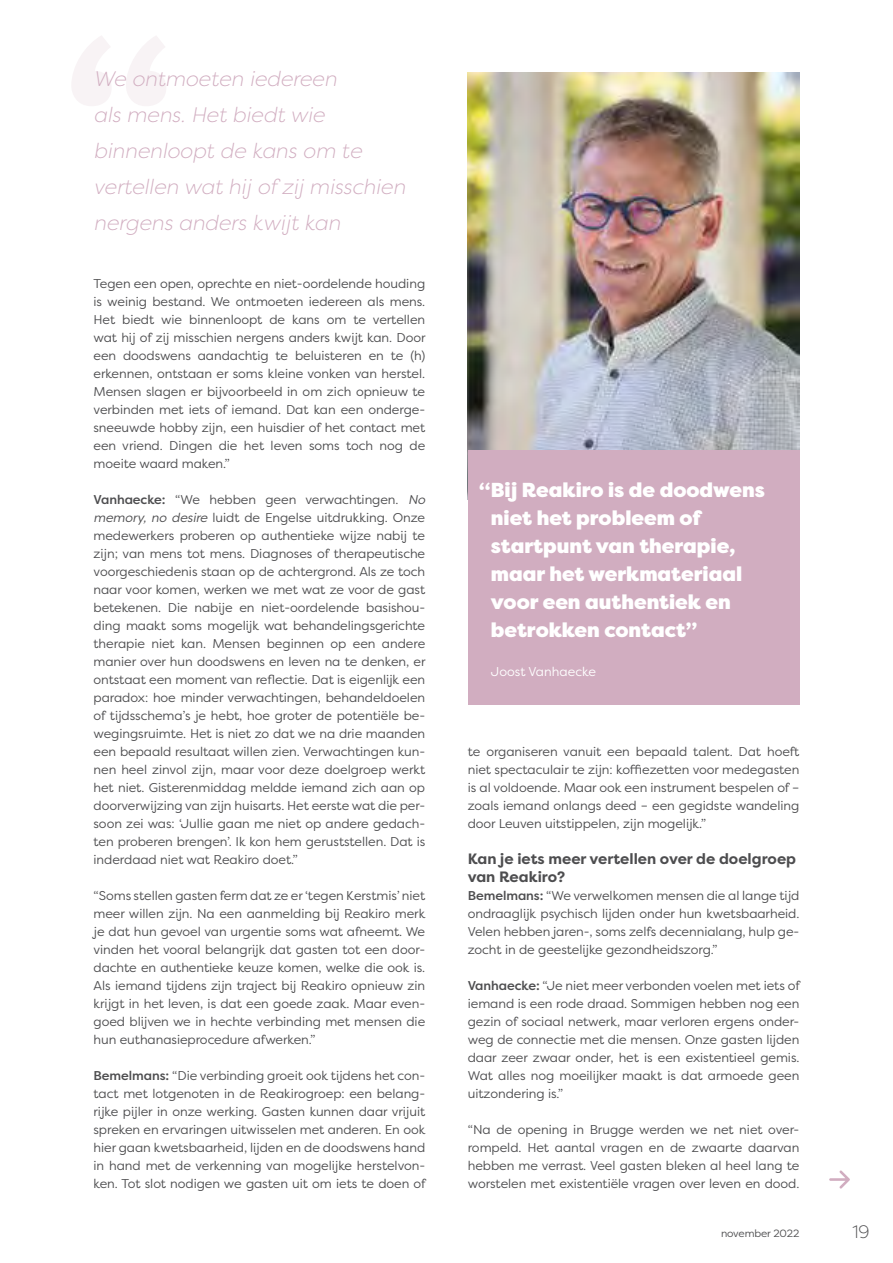
<style>
.page{position:relative;width:893px;height:1263px;background:#fff}
.page>*{position:absolute;margin:0;border:0;box-sizing:border-box;transform-origin:0 0}
.t1{font:italic 300 21px/36px "Filson Pro";color:#d1adc0}
.t2{font:900 20.25px/28px "Filson Pro";color:#fff}
.t3{font:300 18px "Filson Pro";color:#4d4d4f}
.t4{font:700 15px/18px "Filson Pro";color:#4d4d4f}
.t5{font:12.75px/18px "Filson Pro";letter-spacing:-.005em;color:#4d4d4f;text-align:justify}
.t6{font:12.75px "Filson Pro";color:#fff}
.t7{font:10.5px "Filson Pro";letter-spacing:-.01em;color:#4d4d4f}
.s1{font-weight:500}
.s2{font-style:italic}
</style>
<div class="page">
<svg style="left:72px;top:36px;width:94px;height:70px"></svg>
<svg style="left:829px;top:1170px;width:21px;height:19px"></svg>
<img style="left:468px;top:72px;width:331px;height:378px">
<div style="left:468px;top:450px;width:331px;height:255px;background:#d1adc0"></div>
<h1 class="t1" style="left:94px;top:60px;width:313px">We ontmoeten iedereen<br>als mens. Het biedt wie binnenloopt de kans om te vertellen wat hij of zij misschien nergens anders kwijt kan</h1>
<p class="t5" style="left:94px;top:274px;width:333px">Tegen een open, oprechte en niet-oordelende houding is weinig bestand. We ontmoeten iedereen als mens.<br>Het biedt wie binnenloopt de kans om te vertellen wat hij of zij misschien nergens anders kwijt kan. Door een doodswens aandachtig te beluisteren en te (h) erkennen, ontstaan er soms kleine vonken van herstel.<br>Mensen slagen er bijvoorbeeld in om zich opnieuw te verbinden met iets of iemand. Dat kan een onderge&shy;sneeuwde hobby zijn, een huisdier of het contact met een vriend. Dingen die het leven soms toch nog de moeite waard maken.”</p>
<p class="t5" style="left:94px;top:490px;width:334px"><span class="s1">Vanhaecke:</span> “We hebben geen verwachtingen. <span class="s2">No memory, no desire</span> luidt de Engelse uitdrukking. Onze medewerkers proberen op authentieke wijze nabij te zijn; van mens tot mens. Diagnoses of therapeutische voorgeschiedenis staan op de achtergrond. Als ze toch naar voor komen, werken we met wat ze voor de gast betekenen. Die nabije en niet-oordelende basishou&shy;ding maakt soms mogelijk wat behandelingsgerichte therapie niet kan. Mensen beginnen op een andere manier over hun doodswens en leven na te denken, er ontstaat een moment van reflectie. Dat is eigenlijk een paradox: hoe minder verwachtingen, behandeldoelen of tijdsschema’s je hebt, hoe groter de potentiële be&shy;wegingsruimte. Het is niet zo dat we na drie maanden een bepaald resultaat willen zien. Verwachtingen kun&shy;nen heel zinvol zijn, maar voor deze doelgroep werkt het niet. Gisterenmiddag meldde iemand zich aan op doorverwijzing van zijn huisarts. Het eerste wat die per&shy;soon zei was: ‘Jullie gaan me niet op andere gedach&shy;ten proberen brengen’. Ik kon hem geruststellen. Dat is inderdaad niet wat Reakiro doet.”</p>
<p class="t5" style="left:94px;top:886px;width:333px">“Soms stellen gasten ferm dat ze er ‘tegen Kerstmis’ niet meer willen zijn. Na een aanmelding bij Reakiro merk je dat hun gevoel van urgentie soms wat afneemt. We vinden het vooral belangrijk dat gasten tot een door&shy;dachte en authentieke keuze komen, welke die ook is.<br>Als iemand tijdens zijn traject bij Reakiro opnieuw zin krijgt in het leven, is dat een goede zaak. Maar even&shy;goed blijven we in hechte verbinding met mensen die hun euthanasieprocedure afwerken.”</p>
<p class="t5" style="left:94px;top:1066px;width:334px"><span class="s1">Bemelmans:</span> “Die verbinding groeit ook tijdens het con&shy;tact met lotgenoten in de Reakirogroep: een belang&shy;rijke pijler in onze werking. Gasten kunnen daar vrijuit spreken en ervaringen uitwisselen met anderen. En ook hier gaan kwetsbaarheid, lijden en de doodswens hand in hand met de verkenning van mogelijke herstelvon&shy;ken. Tot slot nodigen we gasten uit om iets te doen of</p>
<h2 class="t2" style="left:491px;top:476px;width:276px;text-indent:-12px">“Bij Reakiro is de doodwens niet het probleem of startpunt van therapie, maar het werkmateriaal voor een authentiek en betrokken contact”</h2>
<p class="t6" style="left:491px;top:663px;width:106px">Joost Vanhaecke</p>
<p class="t5" style="left:468px;top:742px;width:333px">te organiseren vanuit een bepaald talent. Dat hoeft niet spectaculair te zijn: koffiezetten voor medegasten is al voldoende. Maar ook een instrument bespelen of – zoals iemand onlangs deed – een gegidste wandeling door Leuven uitstippelen, zijn mogelijk.”</p>
<p class="t4" style="left:468px;top:850px;width:330px">Kan je iets meer vertellen over de doelgroep van Reakiro?</p>
<p class="t5" style="left:468px;top:886px;width:333px"><span class="s1">Bemelmans:</span> “We verwelkomen mensen die al lange tijd ondraaglijk psychisch lijden onder hun kwetsbaarheid.<br>Velen hebben jaren-, soms zelfs decennialang, hulp ge&shy;zocht in de geestelijke gezondheidszorg.”</p>
<p class="t5" style="left:468px;top:976px;width:334px"><span class="s1">Vanhaecke:</span> “Je niet meer verbonden voelen met iets of iemand is een rode draad. Sommigen hebben nog een gezin of sociaal netwerk, maar verloren ergens onder&shy;weg de connectie met die mensen. Onze gasten lijden daar zeer zwaar onder, het is een existentieel gemis.<br>Wat alles nog moeilijker maakt is dat armoede geen uitzondering is.”</p>
<p class="t5" style="left:468px;top:1120px;width:333px">“Na de opening in Brugge werden we net niet over&shy;rompeld. Het aantal vragen en de zwaarte daarvan hebben me verrast. Veel gasten bleken al heel lang te worstelen met existentiële vragen over leven en dood.</p>
<p class="t7" style="left:721px;top:1227px;width:80px">november 2022</p>
<h3 class="t3" style="left:852px;top:1220px;width:19px">19</h3>
</div>
